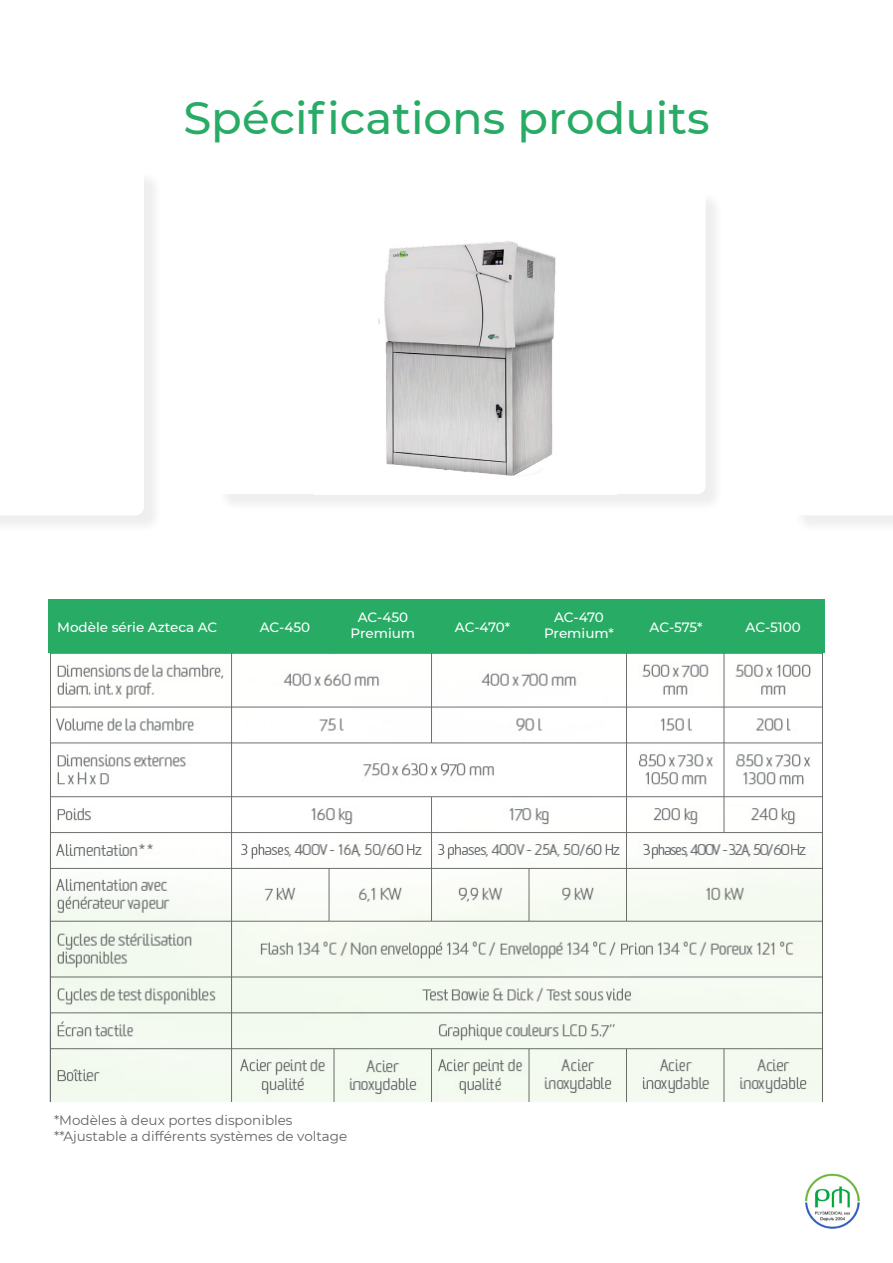
<style>
.page{position:relative;width:893px;height:1263px;background:#fff}
.page>*{position:absolute;margin:0;border:0;box-sizing:border-box;transform-origin:0 0}
.t1{font:500 45px "Montserrat";color:#28ab65}
.t2{font:500 13.5px/16.2px "Montserrat";color:#fff;text-align:center}
.t3{font:13.5px/16.2px "Montserrat";color:#636363}
</style>
<div class="page">
<img style="left:50px;top:653px;width:773px;height:448px">
<div style="left:0;top:170px;width:163px;height:364px;background:#f3f3f3"></div>
<div style="left:0;top:170px;width:144px;height:345px;background:#fff"></div>
<div style="left:217px;top:192px;width:507px;height:321px;background:#f5f5f5"></div>
<div style="left:215px;top:189px;width:491px;height:305px;background:#fff;border-radius:9px"></div>
<img style="left:378px;top:241px;width:178px;height:235px">
<img style="left:805px;top:1173px;width:55px;height:56px">
<div style="left:49px;top:600px;width:776px;height:53px;background:#28ab65"></div>
<h1 class="t1" style="left:183px;top:86px;width:528px">Spécifications produits</h1>
<p class="t2" style="left:351px;top:609px;width:66px">AC-450<br>Premium</p>
<p class="t2" style="left:544px;top:609px;width:71px">AC-470<br>Premium*</p>
<p class="t2" style="left:57px;top:619px;width:162px">Modèle série Azteca AC</p>
<p class="t2" style="left:260px;top:619px;width:52px">AC-450</p>
<p class="t2" style="left:455px;top:619px;width:57px">AC-470*</p>
<p class="t2" style="left:650px;top:619px;width:55px">AC-575*</p>
<p class="t2" style="left:746px;top:619px;width:57px">AC-5100</p>
<p class="t3" style="left:54px;top:1112px;width:295px">*Modèles à deux portes disponibles **Ajustable a différents systèmes de voltage</p>
</div>
